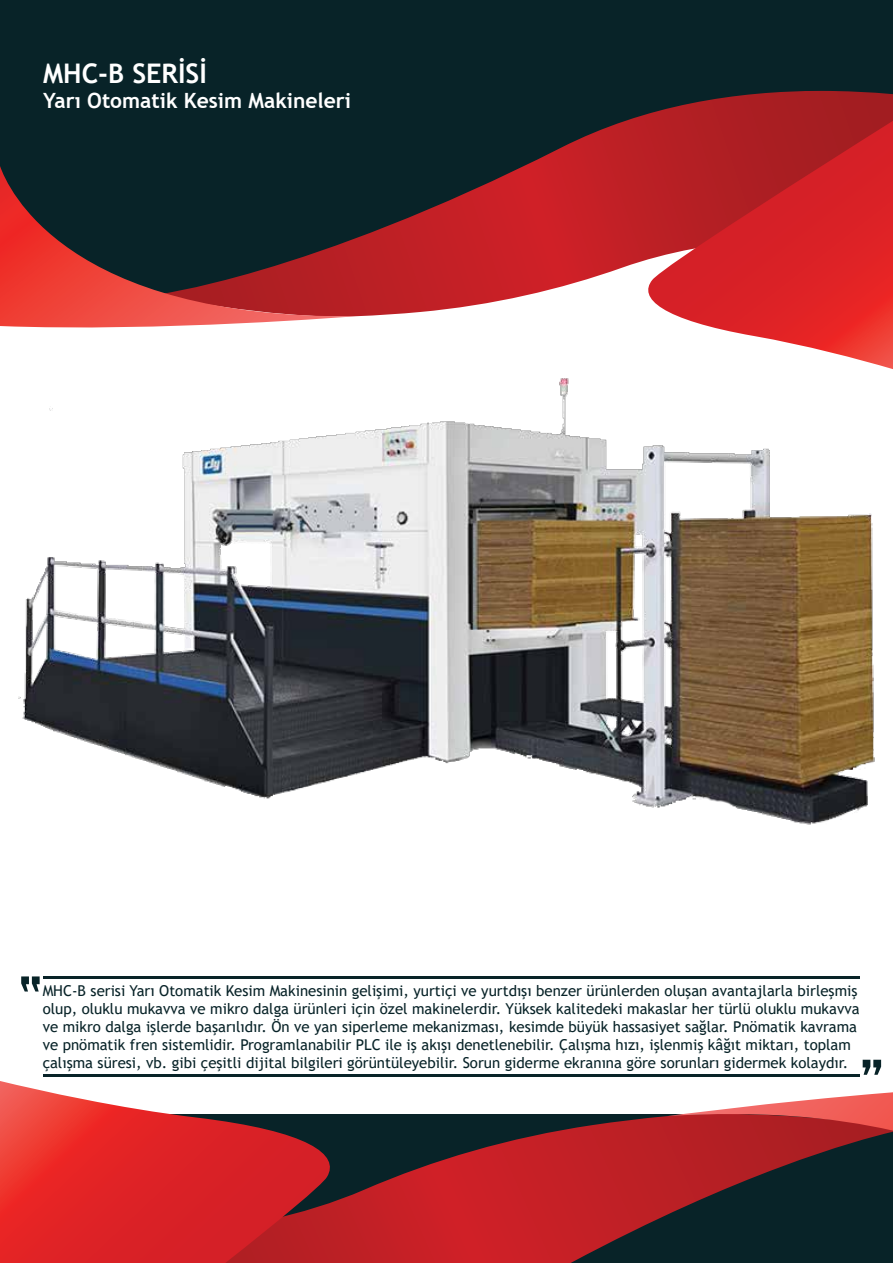
<style>
.page{position:relative;width:893px;height:1263px;background:#fff}
.page>*{position:absolute;margin:0;border:0;box-sizing:border-box;transform-origin:0 0}
.t1{font:700 27px "Trebuchet MS";color:#fff}
.t2{font:700 21px "Trebuchet MS";color:#fff}
.t3{font:15px/18px "Trebuchet MS";color:#082328}
.t4{font:italic 15px/18px "Trebuchet MS";color:#231f20}
</style>
<div class="page">
<div style="left:0;top:0;width:893px;height:166px;background:#082328"></div>
<svg style="left:154px;top:91px;width:739px;height:226px;background:#6d2f34"></svg>
<svg style="left:638px;top:121px;width:255px;height:248px"></svg>
<svg style="left:0;top:166px;width:356px;height:162px;background:#612f31"></svg>
<svg style="left:340px;top:1114px;width:553px;height:149px;background:#6f2126"></svg>
<svg style="left:0;top:1081px;width:340px;height:182px;background:#d44446"></svg>
<svg style="left:667px;top:1092px;width:226px;height:39px"></svg>
<img style="left:18px;top:378px;width:857px;height:447px">
<svg style="left:21px;top:976px;width:19px;height:15px"></svg>
<hr style="left:43px;top:976px;width:817px;height:3px;background:#082328">
<hr style="left:43px;top:1074px;width:817px;height:3px;background:#082328">
<svg style="left:863px;top:1060px;width:18px;height:15px"></svg>
<h1 class="t1" style="left:43px;top:56px;width:165px">MHC-B SERİSİ</h1>
<h2 class="t2" style="left:43px;top:87px;width:309px">Yarı Otomatik Kesim Makineleri</h2>
<p class="t4" style="left:43px;top:977px;width:802px">mechanism ensures great precision of die-cutting. Other parts are adopted such as intermittent mechanism with high precision, air clutch, pneumatic locking mechanism, programmable controller and man-machine interface. The interface can display various digital information of machine such as working speed, amount of paper processed, total running time, etc.It is easy to eliminate troubles according to the display of trouble shooting. Transducer is adopted to control the main motor in achieving step-less speed variation.</p>
<p class="t3" style="left:43px;top:981px;width:818px">MHC-B serisi Yarı Otomatik Kesim Makinesinin gelişimi, yurtiçi ve yurtdışı benzer ürünlerden oluşan avantajlarla birleşmiş olup, oluklu mukavva ve mikro dalga ürünleri için özel makinelerdir. Yüksek kalitedeki makaslar her türlü oluklu mukavva ve mikro dalga işlerde başarılıdır. Ön ve yan siperleme mekanizması, kesimde büyük hassasiyet sağlar. Pnömatik kavrama ve pnömatik fren sistemlidir. Programlanabilir PLC ile iş akışı denetlenebilir. Çalışma hızı, işlenmiş kâğıt miktarı, toplam çalışma süresi, vb. gibi çeşitli dijital bilgileri görüntüleyebilir. Sorun giderme ekranına göre sorunları gidermek kolaydır.</p>
</div>
